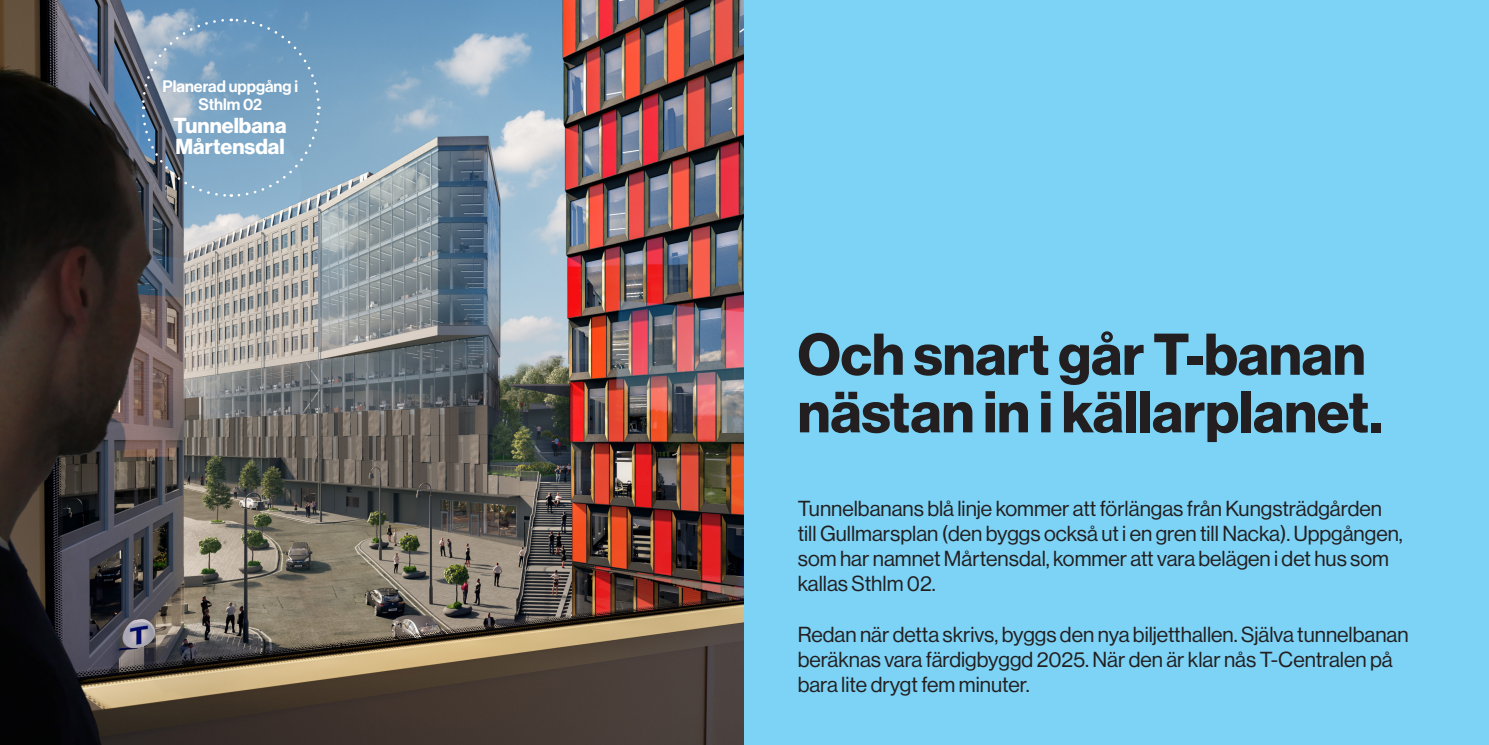
<style>
.page{position:relative;width:1489px;height:745px;background:#fff}
.page>*{position:absolute;margin:0;border:0;box-sizing:border-box;transform-origin:0 0}
.t1{font:57.5px/57.5px "N Haas Grotesk DS Std 75 Bd";color:#231f20}
.t2{font:21.25px/25px "N Haas Grotesk DS Std 55 Rg";color:#231f20}
.t3{font:21.25px "N Haas Grotesk DS Std 75 Bd";color:#fff}
.t4{font:16.25px/17.5px "N Haas Grotesk DS Std 65 Md";color:#fff;text-align:center}
</style>
<div class="page">
<img style="left:0;top:0;width:744px;height:744px">
<svg style="left:140px;top:17px;width:181px;height:181px"></svg>
<div style="left:744px;top:0;width:744px;height:744px;background:#7cd3f6"></div>
<p class="t4" style="left:162px;top:78px;width:137px">Planerad uppgång i<br>Sthlm 02</p>
<p class="t3" style="left:173px;top:113px;width:114px">Tunnelbana</p>
<p class="t3" style="left:175px;top:134px;width:110px">Mårtensdal</p>
<p class="t1" style="left:797px;top:326px;width:586px">Och snart går T-banan nästan in i källarplanet.</p>
<p class="t2" style="left:797px;top:496px;width:606px">Tunnelbanans blå linje kommer att förlängas från Kungsträdgården till Gullmarsplan (den byggs också ut i en gren till Nacka). Uppgången, som har namnet Mårtensdal, kommer att vara belägen i det hus som kallas Sthlm 02.</p>
<p class="t2" style="left:797px;top:621px;width:612px">Redan när detta skrivs, byggs den nya biljetthallen. Själva tunnelbanan beräknas vara färdigbyggd 2025. När den är klar nås T-Centralen på bara lite drygt fem minuter.</p>
</div>
